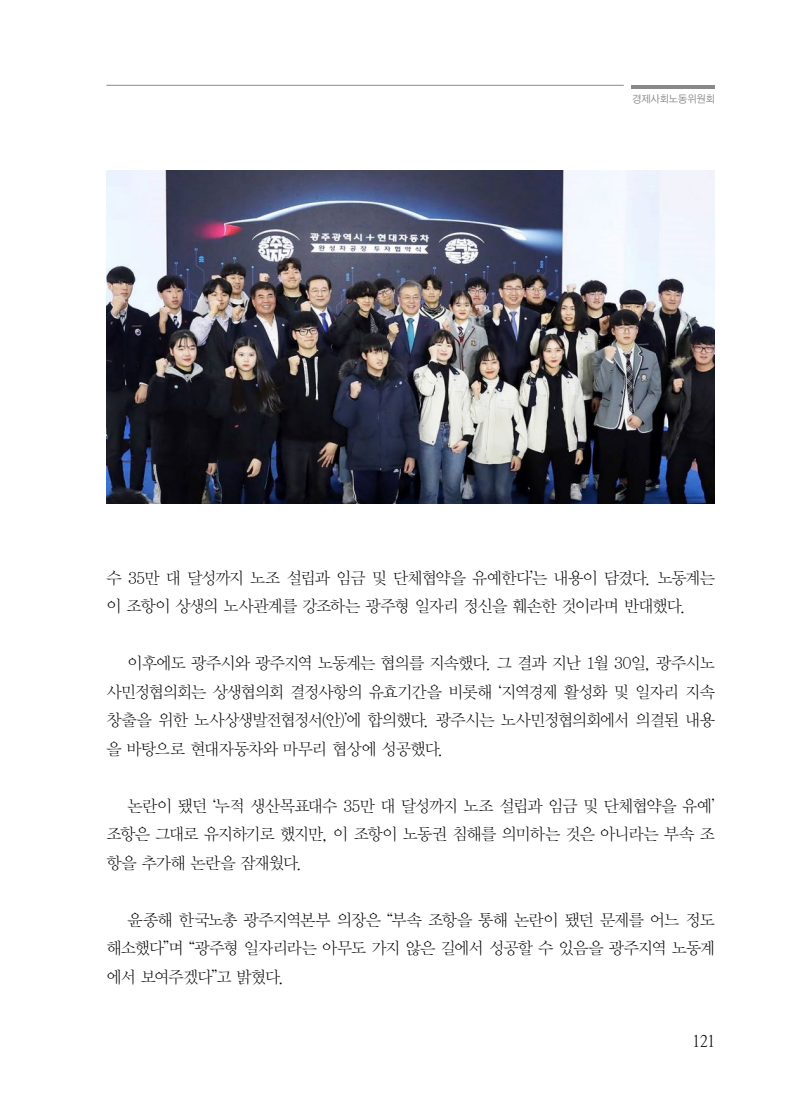
<style>
.page{position:relative;width:800px;height:1106px;background:#fff}
.page>*{position:absolute;margin:0;border:0;box-sizing:border-box;transform-origin:0 0}
.t1{font:16.5px/28.5px "YDVY Mj O31";letter-spacing:-.055em;color:#000;text-align:justify}
.t2{font:16.5px "YDVY Mj O520";color:#000}
.t3{font:10.5px "YDVYGO32";color:#898989;scale:.95 1}
</style>
<div class="page">
<img style="left:106px;top:170px;width:608px;height:333px">
<hr style="left:631px;top:85px;width:83px;height:3px;background:#898989">
<hr style="left:106px;top:85px;width:517px;height:1px;background:#898989">
<p class="t3" style="left:632px;top:93px;width:88px">경제사회노동위원회</p>
<p class="t1" style="left:106px;top:563px;width:610px">수 35만 대 달성까지 노조 설립과 임금 및 단체협약을 유예한다’는 내용이 담겼다. 노동계는 이 조항이 상생의 노사관계를 강조하는 광주형 일자리 정신을 훼손한 것이라며 반대했다.</p>
<p class="t1" style="left:106px;top:649px;width:610px;text-indent:21px">이후에도 광주시와 광주지역 노동계는 협의를 지속했다. 그 결과 지난 1월 30일, 광주시노 사민정협의회는 상생협의회 결정사항의 유효기간을 비롯해 ‘지역경제 활성화 및 일자리 지속 창출을 위한 노사상생발전협정서(안)’에 합의했다. 광주시는 노사민정협의회에서 의결된 내용 을 바탕으로 현대자동차와 마무리 협상에 성공했다.</p>
<p class="t1" style="left:106px;top:791px;width:610px;text-indent:21px">논란이 됐던 ‘누적 생산목표대수 35만 대 달성까지 노조 설립과 임금 및 단체협약을 유예’ 조항은 그대로 유지하기로 했지만, 이 조항이 노동권 침해를 의미하는 것은 아니라는 부속 조 항을 추가해 논란을 잠재웠다.</p>
<p class="t1" style="left:106px;top:905px;width:610px;text-indent:21px">윤종해 한국노총 광주지역본부 의장은 “부속 조항을 통해 논란이 됐던 문제를 어느 정도 해소했다”며 “광주형 일자리라는 아무도 가지 않은 길에서 성공할 수 있음을 광주지역 노동계 에서 보여주겠다”고 밝혔다.</p>
<p class="t2" style="left:692px;top:1031px;width:24px">121</p>
</div>
